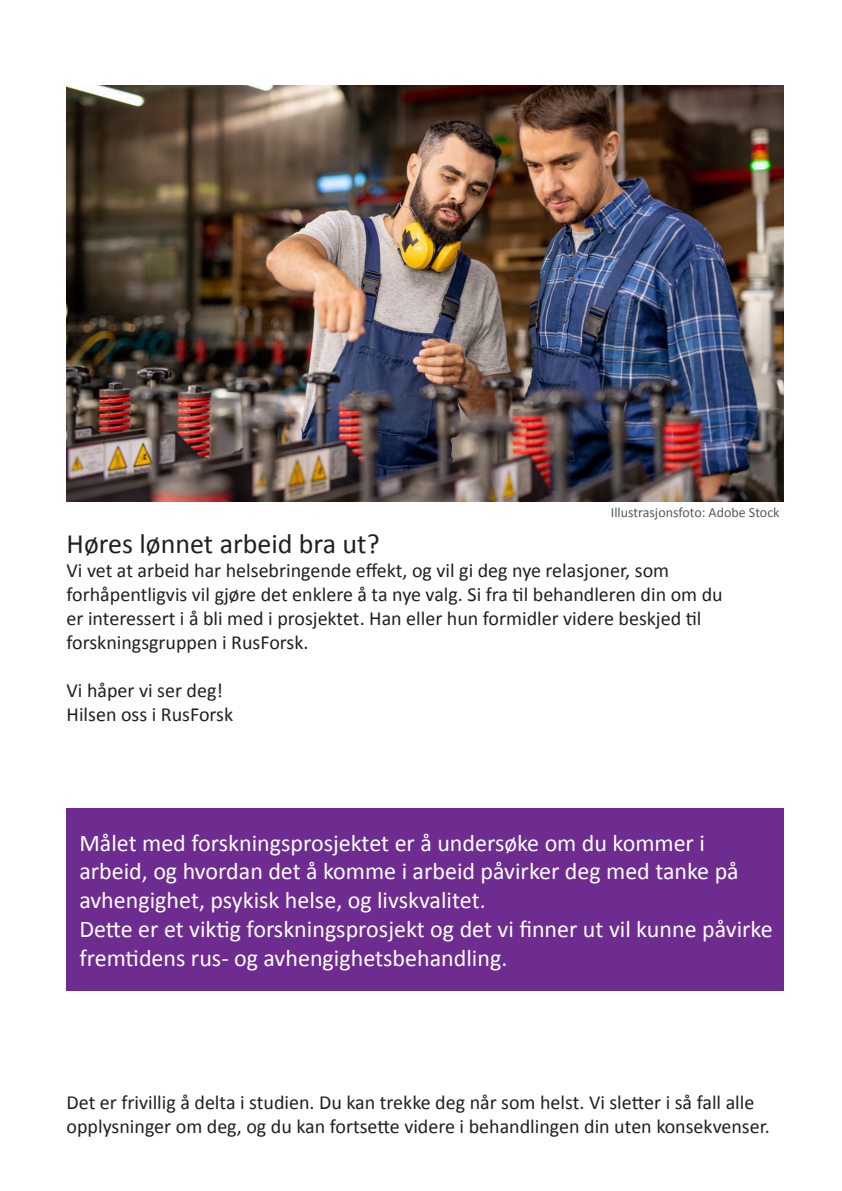
<style>
.page{position:relative;width:842px;height:1191px;background:#fff}
.page>*{position:absolute;margin:0;border:0;box-sizing:border-box;transform-origin:0 0}
.Tittel_innmat{font:28px "Calibri";color:#231f20}
.Fritekst_forside{font:24px/28.8px "Calibri";color:#fff}
.t1{font:20px/24px "Calibri";color:#231f20}
.Bildetekst{font:14px "Calibri";color:#57585a}
</style>
<div class="page">
<div style="left:67px;top:808px;width:717px;height:182px;background:#6e2c91"></div>
<img style="left:67px;top:85px;width:717px;height:416px">
<p class="Bildetekst" style="left:611px;top:504px;width:170px">Illustrasjonsfoto: Adobe Stock</p>
<p class="Tittel_innmat" style="left:67px;top:526px;width:314px">Høres lønnet arbeid bra ut?</p>
<p class="t1" style="left:67px;top:557px;width:604px">Vi vet at arbeid har helsebringende effekt, og vil gi deg nye relasjoner, som</p>
<p class="t1" style="left:67px;top:581px;width:658px">forhåpentligvis vil gjøre det enklere å ta nye valg. Si fra til behandleren din om du er interessert i å bli med i prosjektet. Han eller hun formidler videre beskjed til forskningsgruppen i RusForsk.</p>
<p class="t1" style="left:67px;top:677px;width:158px">Vi håper vi ser deg!</p>
<p class="t1" style="left:67px;top:701px;width:168px">Hilsen oss i RusForsk</p>
<p class="Fritekst_forside" style="left:79px;top:827px;width:661px">Målet med forskningsprosjektet er å undersøke om du kommer i arbeid, og hvordan det å komme i arbeid påvirker deg med tanke på avhengighet, psykisk helse, og livskvalitet.</p>
<p class="Fritekst_forside" style="left:79px;top:913px;width:695px">Dette er et viktig forskningsprosjekt og det vi finner ut vil kunne påvirke fremtidens rus- og avhengighetsbehandling.</p>
<p class="t1" style="left:67px;top:1089px;width:705px">Det er frivillig å delta i studien. Du kan trekke deg når som helst. Vi sletter i så fall alle opplysninger om deg, og du kan fortsette videre i behandlingen din uten konsekvenser.</p>
</div>
